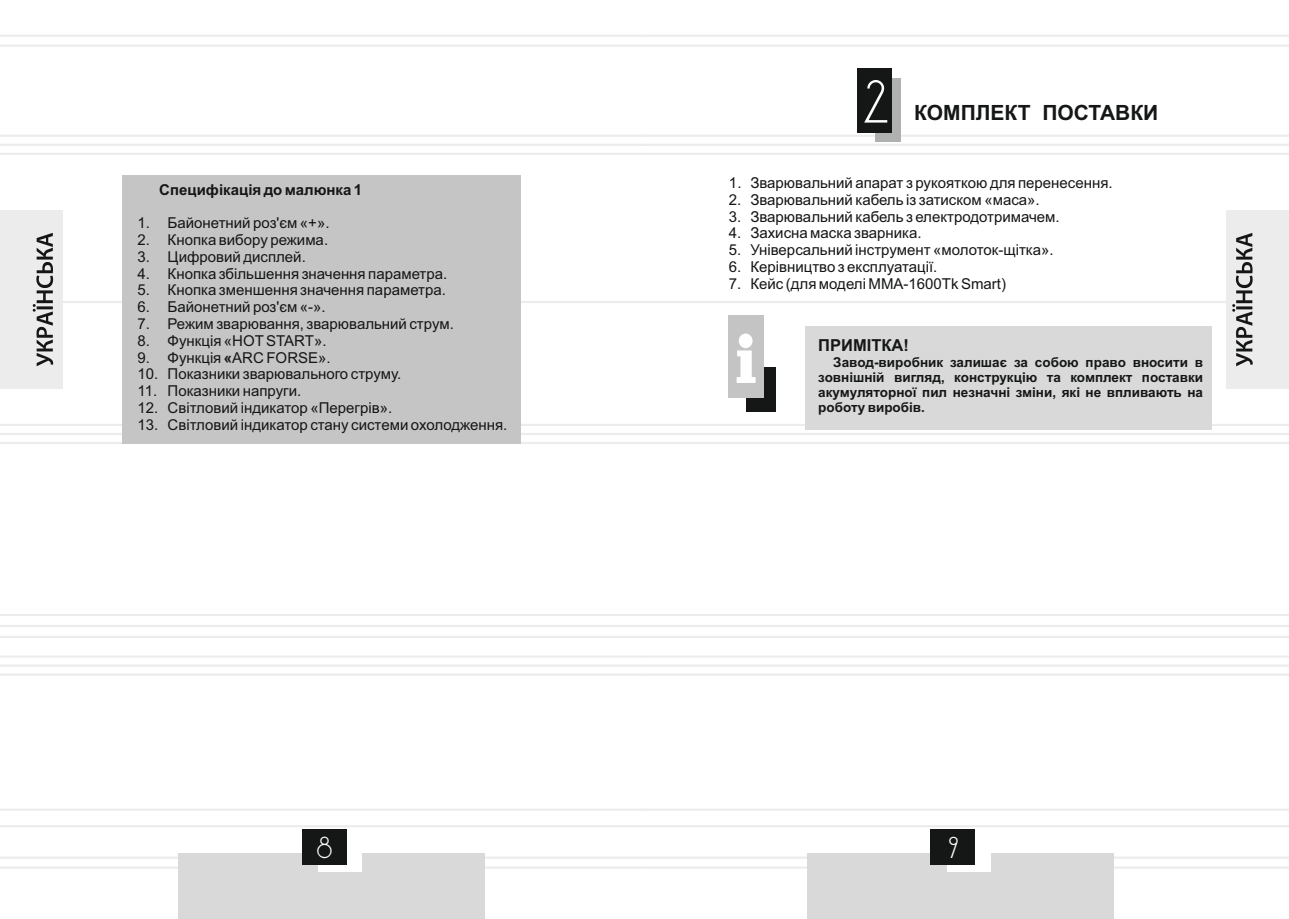
<style>
.page{position:relative;width:1289px;height:919px;background:#fff}
.page>*{position:absolute;margin:0;border:0;box-sizing:border-box;transform-origin:0 0}
.t1{font:52.5px "DS Standart Cyr";color:#fff}
.t2{font:26.25px "DS Standart Cyr";color:#fff}
.t3{font:700 21px "Arial";color:#151616}
.t4{font:700 16.5px "Arial";color:#151616}
.t5{font:15px "Arial";color:#151616}
.t6{font:700 15px "Arial";color:#151616}
.t7{font:700 13.5px/15.1px "Arial";color:#151616;text-align:justify}
.s1{font-weight:700}
</style>
<div class="page">
<hr style="left:644px;top:135px;width:644px;height:2px;background:#ececec">
<hr style="left:644px;top:153px;width:644px;height:2px;background:#ececec">
<hr style="left:644px;top:424px;width:644px;height:2px;background:#ececec">
<hr style="left:644px;top:442px;width:644px;height:2px;background:#ececec">
<hr style="left:644px;top:614px;width:644px;height:2px;background:#ececec">
<hr style="left:644px;top:635px;width:644px;height:3px;background:#ececec">
<hr style="left:644px;top:655px;width:644px;height:2px;background:#ececec">
<hr style="left:644px;top:673px;width:644px;height:2px;background:#ececec">
<hr style="left:644px;top:856px;width:644px;height:2px;background:#ececec">
<hr style="left:644px;top:866px;width:644px;height:2px;background:#ececec">
<hr style="left:644px;top:35px;width:644px;height:2px;background:#ececec">
<hr style="left:644px;top:45px;width:644px;height:2px;background:#ececec">
<hr style="left:644px;top:808px;width:644px;height:2px;background:#ececec">
<hr style="left:644px;top:825px;width:644px;height:2px;background:#ececec">
<hr style="left:644px;top:301px;width:644px;height:2px;background:#ececec">
<hr style="left:0;top:135px;width:644px;height:2px;background:#ececec">
<hr style="left:0;top:144px;width:1288px;height:2px;background:#ececec">
<hr style="left:0;top:153px;width:644px;height:2px;background:#ececec">
<hr style="left:0;top:424px;width:644px;height:2px;background:#ececec">
<svg style="left:0;top:432px;width:1288px;height:4px"></svg>
<hr style="left:0;top:442px;width:644px;height:2px;background:#ececec">
<hr style="left:0;top:614px;width:644px;height:2px;background:#ececec">
<hr style="left:0;top:625px;width:1288px;height:2px;background:#ececec">
<hr style="left:0;top:635px;width:644px;height:3px;background:#ececec">
<hr style="left:0;top:655px;width:644px;height:2px;background:#ececec">
<hr style="left:0;top:664px;width:1288px;height:3px;background:#f1f1f1">
<hr style="left:0;top:673px;width:644px;height:2px;background:#ececec">
<hr style="left:0;top:856px;width:644px;height:2px;background:#ececec">
<hr style="left:0;top:866px;width:644px;height:2px;background:#ececec">
<hr style="left:0;top:35px;width:644px;height:2px;background:#ececec">
<hr style="left:0;top:45px;width:644px;height:2px;background:#ececec">
<hr style="left:0;top:808px;width:644px;height:2px;background:#ececec">
<hr style="left:0;top:825px;width:644px;height:2px;background:#ececec">
<hr style="left:0;top:301px;width:644px;height:2px;background:#ececec">
<div style="left:178px;top:853px;width:307px;height:65px;background:#d9d9da"></div>
<div style="left:318px;top:832px;width:44px;height:39px;background:#fff"></div>
<div style="left:301px;top:829px;width:45px;height:36px;background:#151616"></div>
<div style="left:0;top:210px;width:62px;height:179px;background:#ececec"></div>
<svg style="left:33px;top:233px;width:20px;height:133px"></svg>
<div style="left:807px;top:853px;width:306px;height:65px;background:#d9d9da"></div>
<div style="left:946px;top:832px;width:44px;height:39px;background:#fff"></div>
<div style="left:930px;top:829px;width:45px;height:36px;background:#151616"></div>
<div style="left:1226px;top:210px;width:62px;height:179px;background:#ececec"></div>
<svg style="left:1232px;top:233px;width:20px;height:133px"></svg>
<div style="left:122px;top:175px;width:398px;height:268px;background:#c5c5c5"></div>
<div style="left:875px;top:78px;width:25px;height:64px;background:#afb0b0"></div>
<div style="left:857px;top:68px;width:35px;height:65px;background:#151616"></div>
<div style="left:746px;top:367px;width:30px;height:45px;background:#151616"></div>
<div style="left:727px;top:315px;width:36px;height:83px;background:#c4c4c5"></div>
<svg style="left:736px;top:333px;width:19px;height:50px"></svg>
<div style="left:805px;top:326px;width:406px;height:103px;background:#d9d9da"></div>
<p class="t6" style="left:159px;top:184px;width:204px">Специфікація до малюнка 1</p>
<p class="t5" style="left:138px;top:217px;width:193px">1. Байонетний роз'єм «+».</p>
<p class="t5" style="left:138px;top:234px;width:192px">2. Кнопка вибору режима.</p>
<p class="t5" style="left:138px;top:251px;width:170px">3. Цифровий дисплей.</p>
<p class="t5" style="left:138px;top:268px;width:311px">4. Кнопка збільшення значення параметра.</p>
<p class="t5" style="left:138px;top:284px;width:310px">5. Кнопка зменшення значення параметра.</p>
<p class="t5" style="left:138px;top:301px;width:190px">6. Байонетний роз'єм «-».</p>
<p class="t5" style="left:138px;top:318px;width:318px">7. Режим зварювання, зварювальний струм.</p>
<p class="t5" style="left:138px;top:335px;width:190px">8. Функція «HOT START».</p>
<p class="t5" style="left:138px;top:351px;width:194px">9. Функція <span class="s1">«</span>ARC FORSE».</p>
<p class="t5" style="left:138px;top:368px;width:265px">10. Показники зварювального струму.</p>
<p class="t5" style="left:138px;top:385px;width:165px">11. Показники напруги.</p>
<p class="t5" style="left:138px;top:402px;width:256px">12. Світловий індикатор «Перегрів».</p>
<p class="t5" style="left:138px;top:418px;width:371px">13. Світловий індикатор стану системи охолодження.</p>
<h1 class="t1" style="left:863px;top:80px;width:27px">2</h1>
<h3 class="t3" style="left:914px;top:104px;width:246px">КОМПЛЕКТ ПОСТАВКИ</h3>
<p class="t5" style="left:729px;top:177px;width:385px">1. Зварювальний апарат з рукояткою для перенесення.</p>
<p class="t5" style="left:729px;top:194px;width:312px">2. Зварювальний кабель із затиском «маса».</p>
<p class="t5" style="left:729px;top:211px;width:332px">3. Зварювальний кабель з електродотримачем.</p>
<p class="t5" style="left:729px;top:227px;width:194px">4. Захисна маска зварника.</p>
<p class="t5" style="left:729px;top:244px;width:326px">5. Універсальний інструмент «молоток-щітка».</p>
<p class="t5" style="left:729px;top:261px;width:210px">6. Керівництво з експлуатації.</p>
<p class="t5" style="left:729px;top:278px;width:278px">7. Кейс (для моделі MMA-1600Tk Smart)</p>
<p class="t4" style="left:818px;top:339px;width:92px">ПРИМІТКА!</p>
<p class="t7" style="left:818px;top:356px;width:386px;text-indent:15px">Завод-виробник залишає за собою право вносити в зовнішній вигляд, конструкцію та комплект поставки акумуляторної пил незначні зміни, які не впливають на роботу виробів.</p>
<h2 class="t2" style="left:317px;top:836px;width:17px">8</h2>
<h2 class="t2" style="left:948px;top:836px;width:11px">9</h2>
</div>
